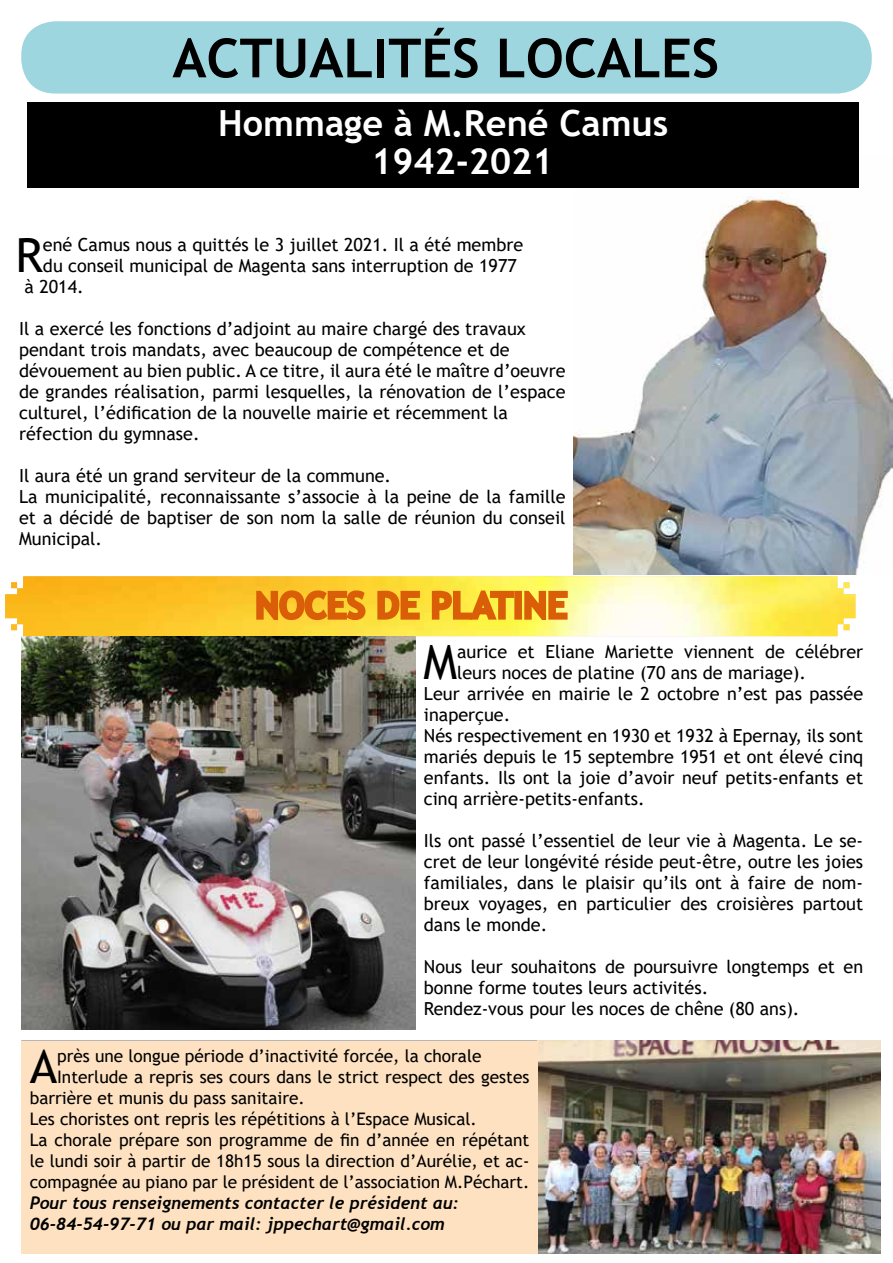
<style>
.page{position:relative;width:893px;height:1263px;background:#fff}
.page>*{position:absolute;margin:0;border:0;box-sizing:border-box;transform-origin:0 0}
.t1{font:700 54px "Trebuchet MS";color:#000}
.t2{font:47.4px "Trebuchet MS";color:#000}
.t3{font:46.65px "Trebuchet MS";color:#000}
.t4{font:700 36px/37.5px "Trebuchet MS";color:#fff}
.t5{font:700 36px "Trebuchet MS";color:#da5d07}
.t6{font:18px/21px "Trebuchet MS";color:#000}
.t7{font:17.25px "Trebuchet MS";color:#000}
.t8{font:italic 700 17.25px/21px "Trebuchet";color:#000}
</style>
<div class="page">
<div style="left:21px;top:21px;width:851px;height:73px;background:#9ed6df;border-radius:34px"></div>
<img style="left:573px;top:187px;width:320px;height:388px">
<div style="left:28px;top:102px;width:831px;height:85px;background:#000"></div>
<img style="left:5px;top:576px;width:850px;height:60px">
<svg style="left:255px;top:589px;width:112px;height:33px;background:#eb981d"></svg>
<svg style="left:376px;top:589px;width:45px;height:32px"></svg>
<svg style="left:430px;top:589px;width:86px;height:33px;background:#eeaf29"></svg>
<div style="left:514px;top:591px;width:8px;height:29px;border:3px solid #da5d07"></div>
<svg style="left:523px;top:589px;width:46px;height:32px"></svg>
<img style="left:21px;top:636px;width:394px;height:393px">
<img style="left:538px;top:1041px;width:342px;height:212px">
<div style="left:21px;top:1041px;width:517px;height:212px;background:#fde1c0"></div>
<h1 class="t1" style="left:172px;top:24px;width:548px">ACTUALITÉS LOCALES</h1>
<h3 class="t4" style="left:371px;top:105px;width:299px;text-indent:-153px">Hommage à M.René Camus<br>1942-2021</h3>
<h2 class="t2" style="left:15px;top:225px;width:29px">R</h2>
<p class="t6" style="left:43px;top:234px;width:482px">ené Camus nous a quittés le 3 juillet 2021. Il a été membre</p>
<p class="t6" style="left:43px;top:255px;width:475px">du conseil municipal de Magenta sans interruption de 1977</p>
<p class="t6" style="left:25px;top:276px;width:61px">à 2014.</p>
<p class="t6" style="left:19px;top:318px;width:548px">Il a exercé les fonctions d’adjoint au maire chargé des travaux pendant trois mandats, avec beaucoup de compétence et de dévouement au bien public. A ce titre, il aura été le maître d’oeuvre de grandes réalisation, parmi lesquelles, la rénovation de l’espace culturel, l’édification de la nouvelle mairie et récemment la réfection du gymnase.</p>
<p class="t6" style="left:19px;top:465px;width:548px">Il aura été un grand serviteur de la commune.<br>La municipalité, reconnaissante s’associe à la peine de la famille et a décidé de baptiser de son nom la salle de réunion du conseil Municipal.</p>
<h3 class="t5" style="left:255px;top:583px;width:314px">NOCES DE PLATINE</h3>
<h2 class="t2" style="left:423px;top:632px;width:35px">M</h2>
<p class="t6" style="left:457px;top:641px;width:408px">aurice et Eliane Mariette viennent de célébrer</p>
<p class="t6" style="left:457px;top:662px;width:351px">leurs noces de platine (70 ans de mariage).</p>
<p class="t6" style="left:424px;top:683px;width:441px">Leur arrivée en mairie le 2 octobre n’est pas passée</p>
<p class="t6" style="left:424px;top:704px;width:88px">inaperçue.</p>
<p class="t6" style="left:424px;top:725px;width:441px">Nés respectivement en 1930 et 1932 à Epernay, ils sont</p>
<p class="t6" style="left:424px;top:746px;width:441px">mariés depuis le 15 septembre 1951 et ont élevé cinq</p>
<p class="t6" style="left:424px;top:767px;width:441px">enfants. Ils ont la joie d’avoir neuf petits-enfants et</p>
<p class="t6" style="left:424px;top:788px;width:222px">cinq arrière-petits-enfants.</p>
<p class="t6" style="left:424px;top:830px;width:441px;text-align:justify">Ils ont passé l’essentiel de leur vie à Magenta. Le se&shy;cret de leur longévité réside peut-être, outre les joies familiales, dans le plaisir qu’ils ont à faire de nom&shy;breux voyages, en particulier des croisières partout dans le monde.</p>
<p class="t6" style="left:424px;top:956px;width:441px">Nous leur souhaitons de poursuivre longtemps et en bonne forme toutes leurs activités.<br>Rendez-vous pour les noces de chêne (80 ans).</p>
<h3 class="t3" style="left:30px;top:1037px;width:29px">A</h3>
<p class="t7" style="left:57px;top:1045px;width:426px">près une longue période d’inactivité forcée, la chorale</p>
<p class="t7" style="left:57px;top:1066px;width:474px">Interlude a repris ses cours dans le strict respect des gestes</p>
<p class="t7" style="left:30px;top:1087px;width:277px">barrière et munis du pass sanitaire.</p>
<p class="t7" style="left:30px;top:1108px;width:449px">Les choristes ont repris les répétitions à l’Espace Musical.</p>
<p class="t7" style="left:30px;top:1129px;width:501px">La chorale prépare son programme de fin d’année en répétant</p>
<p class="t7" style="left:30px;top:1150px;width:501px">le lundi soir à partir de 18h15 sous la direction d’Aurélie, et ac-</p>
<p class="t7" style="left:30px;top:1171px;width:501px">compagnée au piano par le président de l’association M.Péchart.</p>
<p class="t8" style="left:30px;top:1192px;width:431px">Pour tous renseignements contacter le président au:<br>06-84-54-97-71 ou par mail: jppechart@gmail.com</p>
</div>
